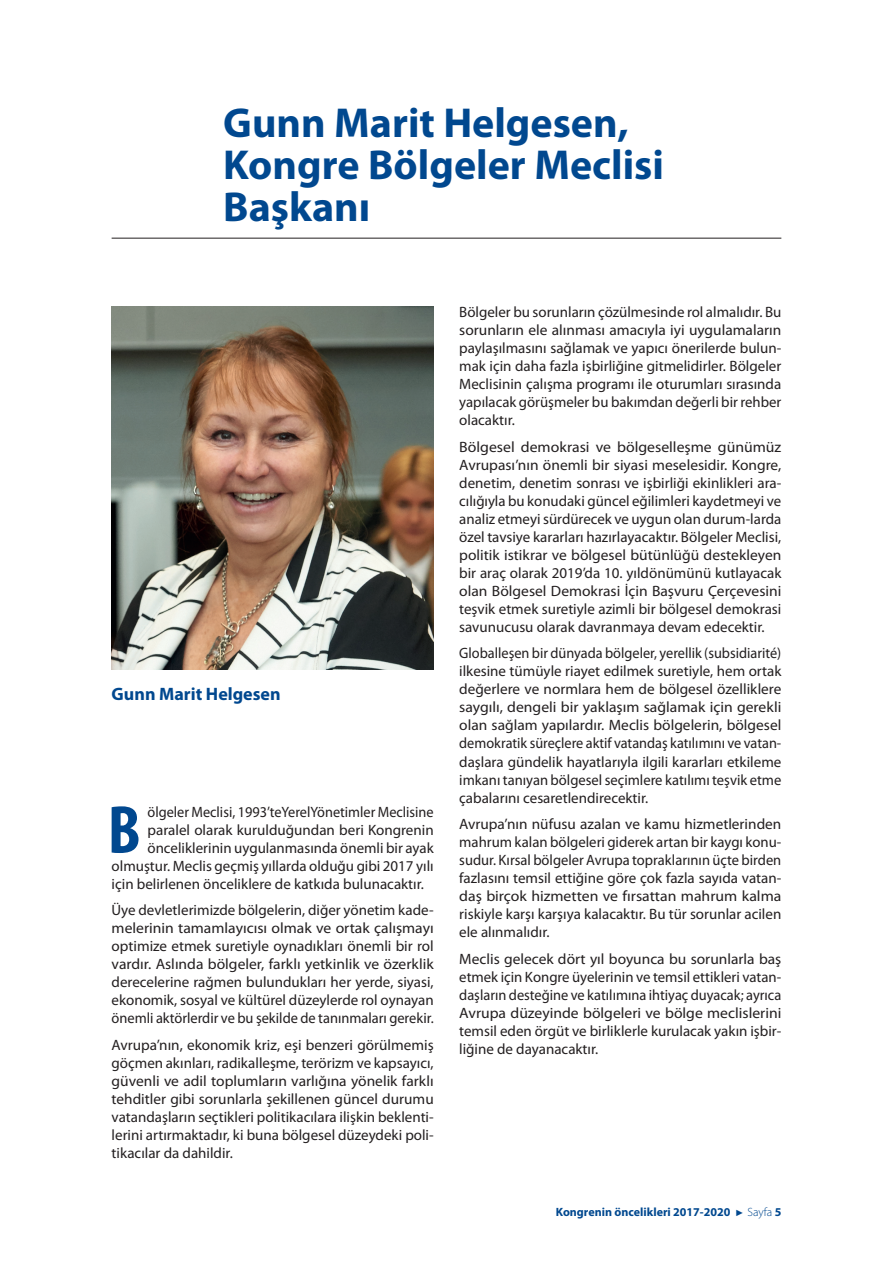
<style>
.page{position:relative;width:893px;height:1263px;background:#fff}
.page>*{position:absolute;margin:0;border:0;box-sizing:border-box;transform-origin:0 0}
.t1{font:700 condensed 68.4px "Myriad Pro";color:#01488f}
.t2{font:700 42px/42px "Myriad Pro";color:#01488f}
.t3{font:700 18px "Myriad Pro";color:#01488f}
.t4{font:15px/18px "Myriad Pro";color:#231f20;text-align:justify}
.t5{font:15px/18px "Myriad Pro";color:#231f20;text-align:justify;scale:1.05 1}
.t6{font:15px/18px "Myriad Pro";color:#231f20;text-align:justify;scale:.95 1}
.t7{font:700 12px "Myriad Pro";color:#01488f}
.s1{font-family:"Arial";font-weight:400;font-size:9px}
.s2{font-weight:300}
</style>
<div class="page">
<img style="left:112px;top:306px;width:322px;height:363px">
<hr style="left:112px;top:238px;width:669px;height:1px;background:#231f20">
<h2 class="t2" style="left:223px;top:100px;width:442px">Gunn Marit Helgesen,<br>Kongre Bölgeler Meclisi<br>Başkanı</h2>
<p class="t3" style="left:112px;top:682px;width:171px">Gunn Marit Helgesen</p>
<h1 class="t1" style="left:108px;top:787px;width:35px">B</h1>
<p class="t6" style="left:148px;top:802px;width:303px">ölgeler Meclisi, 1993’teYerelYönetimler Meclisine</p>
<p class="t4" style="left:148px;top:820px;width:288px">paralel olarak kurulduğundan beri Kongrenin</p>
<p class="t4" style="left:148px;top:838px;width:288px">önceliklerinin uygulanmasında önemli bir ayak</p>
<p class="t4" style="left:112px;top:856px;width:324px">olmuştur. Meclis geçmiş yıllarda olduğu gibi 2017 yılı</p>
<p class="t4" style="left:112px;top:874px;width:314px">için belirlenen önceliklere de katkıda bulunacaktır.</p>
<p class="t4" style="left:112px;top:901px;width:324px">Üye devletlerimizde bölgelerin, diğer yönetim kade&shy;melerinin tamamlayıcısı olmak ve ortak çalışmayı optimize etmek suretiyle oynadıkları önemli bir rol vardır. Aslında bölgeler, farklı yetkinlik ve özerklik derecelerine rağmen bulundukları her yerde, siyasi, ekonomik, sosyal ve kültürel düzeylerde rol oynayan önemli aktörlerdir ve bu şekilde de tanınmaları gerekir.</p>
<p class="t4" style="left:112px;top:1035px;width:324px">Avrupa’nın, ekonomik kriz, eşi benzeri görülmemiş göçmen akınları, radikalleşme, terörizm ve kapsayıcı, güvenli ve adil toplumların varlığına yönelik farklı tehditler gibi sorunlarla şekillenen güncel durumu vatandaşların seçtikleri politikacılara ilişkin beklenti&shy;lerini artırmaktadır, ki buna bölgesel düzeydeki poli&shy;tikacılar da dahildir.</p>
<p class="t4" style="left:459px;top:303px;width:324px">Bölgeler bu sorunların çözülmesinde rol almalıdır. Bu sorunların ele alınması amacıyla iyi uygulamaların paylaşılmasını sağlamak ve yapıcı önerilerde bulun&shy;mak için daha fazla işbirliğine gitmelidirler. Bölgeler Meclisinin çalışma programı ile oturumları sırasında yapılacak görüşmeler bu bakımdan değerli bir rehber olacaktır.</p>
<p class="t5" style="left:459px;top:438px;width:308px">Bölgesel demokrasi ve bölgeselleşme günümüz Avrupası’nın önemli bir siyasi meselesidir. Kongre, denetim, denetim sonrası ve işbirliği ekinlikleri ara&shy;cılığıyla bu konudaki güncel eğilimleri kaydetmeyi ve analiz etmeyi sürdürecek ve uygun olan durum-larda özel tavsiye kararları hazırlayacaktır. Bölgeler Meclisi, politik istikrar ve bölgesel bütünlüğü destekleyen bir araç olarak 2019’da 10. yıldönümünü kutlayacak olan Bölgesel Demokrasi İçin Başvuru Çerçevesini teşvik etmek suretiyle azimli bir bölgesel demokrasi savunucusu olarak davranmaya devam edecektir.</p>
<p class="t6" style="left:459px;top:644px;width:341px">Globalleşen bir dünyada bölgeler, yerellik (subsidiarité) ilkesine tümüyle riayet edilmek suretiyle, hem ortak değerlere ve normlara hem de bölgesel özelliklere saygılı, dengeli bir yaklaşım sağlamak için gerekli olan sağlam yapılardır. Meclis bölgelerin, bölgesel demokratik süreçlere aktif vatandaş katılımını ve vatan&shy;daşlara gündelik hayatlarıyla ilgili kararları etkileme imkanı tanıyan bölgesel seçimlere katılımı teşvik etme çabalarını cesaretlendirecektir.</p>
<p class="t4" style="left:459px;top:815px;width:324px">Avrupa’nın nüfusu azalan ve kamu hizmetlerinden mahrum kalan bölgeleri giderek artan bir kaygı konu&shy;sudur. Kırsal bölgeler Avrupa topraklarının üçte birden fazlasını temsil ettiğine göre çok fazla sayıda vatan&shy;daş birçok hizmetten ve fırsattan mahrum kalma riskiyle karşı karşıya kalacaktır. Bu tür sorunlar acilen ele alınmalıdır.</p>
<p class="t4" style="left:459px;top:949px;width:324px">Meclis gelecek dört yıl boyunca bu sorunlarla baş etmek için Kongre üyelerinin ve temsil ettikleri vatan&shy;daşların desteğine ve katılımına ihtiyaç duyacak; ayrıca Avrupa düzeyinde bölgeleri ve bölge meclislerini temsil eden örgüt ve birliklerle kurulacak yakın işbir&shy;liğine de dayanacaktır.</p>
<p class="t7" style="left:556px;top:1204px;width:227px">Kongrenin öncelikleri 2017-2020 <span class="s1">►</span> <span class="s2">Sayfa</span> 5</p>
</div>
